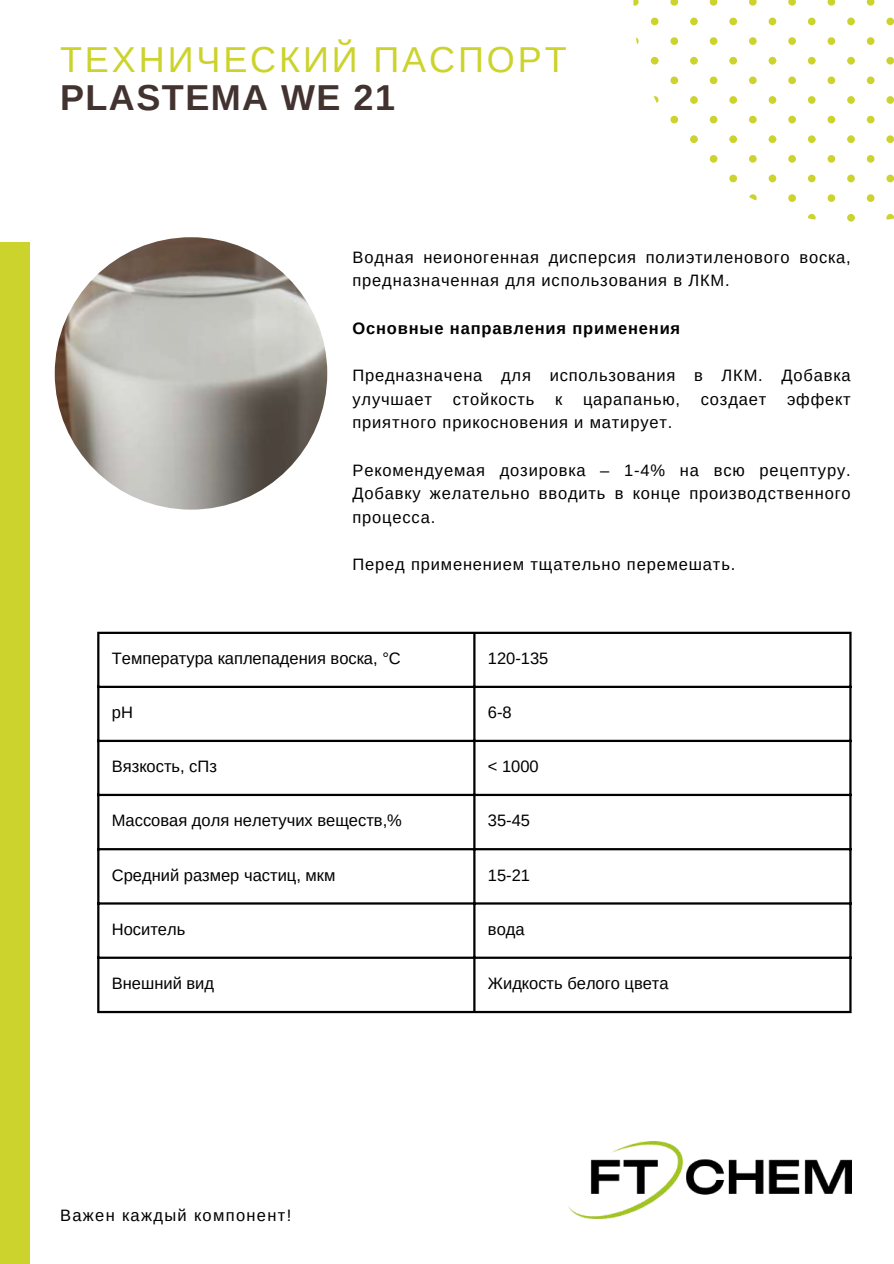
<style>
.page{position:relative;width:894px;height:1264px;background:#fff}
.page>*{position:absolute;margin:0;border:0;box-sizing:border-box;transform-origin:0 0}
.t1{font:36px "Arimo";letter-spacing:.08em;color:#ccd32c}
.t2{font:700 36px "Arimo";letter-spacing:.04em;color:#433330}
.t3{font:16.5px/23.7px "Arimo";letter-spacing:.05em;color:#000}
.t4{font:16.5px "Arimo";color:#000}
.t5{font:700 16.5px "Arimo";letter-spacing:.05em;color:#000}
.t6{font:16.5px "Arimo";letter-spacing:.08em;color:#000}
</style>
<div class="page">
<div style="left:0;top:242px;width:29px;height:1021px;background:#ccd32c"></div>
<svg style="left:886px;top:18px;width:7px;height:7px"></svg>
<svg style="left:866px;top:37px;width:8px;height:8px"></svg>
<svg style="left:866px;top:0;width:8px;height:6px"></svg>
<svg style="left:886px;top:96px;width:7px;height:8px"></svg>
<svg style="left:866px;top:116px;width:8px;height:7px"></svg>
<svg style="left:866px;top:76px;width:8px;height:8px"></svg>
<svg style="left:886px;top:57px;width:7px;height:7px"></svg>
<svg style="left:886px;top:175px;width:7px;height:7px"></svg>
<svg style="left:866px;top:194px;width:8px;height:8px"></svg>
<svg style="left:866px;top:155px;width:8px;height:8px"></svg>
<svg style="left:886px;top:135px;width:7px;height:8px"></svg>
<svg style="left:886px;top:214px;width:7px;height:6px"></svg>
<svg style="left:847px;top:18px;width:7px;height:7px"></svg>
<svg style="left:807px;top:18px;width:8px;height:7px"></svg>
<svg style="left:788px;top:37px;width:7px;height:8px"></svg>
<svg style="left:827px;top:37px;width:8px;height:8px"></svg>
<svg style="left:788px;top:0;width:7px;height:6px"></svg>
<svg style="left:827px;top:0;width:8px;height:6px"></svg>
<svg style="left:847px;top:96px;width:7px;height:8px"></svg>
<svg style="left:808px;top:96px;width:7px;height:8px"></svg>
<svg style="left:788px;top:116px;width:7px;height:7px"></svg>
<svg style="left:827px;top:116px;width:8px;height:7px"></svg>
<svg style="left:788px;top:76px;width:7px;height:8px"></svg>
<svg style="left:827px;top:76px;width:8px;height:8px"></svg>
<svg style="left:847px;top:57px;width:7px;height:7px"></svg>
<svg style="left:807px;top:57px;width:8px;height:7px"></svg>
<svg style="left:847px;top:175px;width:7px;height:7px"></svg>
<svg style="left:807px;top:175px;width:8px;height:7px"></svg>
<svg style="left:788px;top:194px;width:7px;height:8px"></svg>
<svg style="left:827px;top:194px;width:8px;height:8px"></svg>
<svg style="left:788px;top:155px;width:7px;height:8px"></svg>
<svg style="left:827px;top:155px;width:8px;height:8px"></svg>
<svg style="left:847px;top:135px;width:7px;height:8px"></svg>
<svg style="left:807px;top:135px;width:8px;height:8px"></svg>
<svg style="left:847px;top:214px;width:7px;height:7px"></svg>
<svg style="left:807px;top:214px;width:8px;height:6px"></svg>
<svg style="left:768px;top:18px;width:8px;height:7px"></svg>
<svg style="left:729px;top:18px;width:7px;height:7px"></svg>
<svg style="left:709px;top:37px;width:8px;height:8px"></svg>
<svg style="left:749px;top:37px;width:7px;height:8px"></svg>
<svg style="left:709px;top:0;width:8px;height:6px"></svg>
<svg style="left:749px;top:0;width:7px;height:6px"></svg>
<svg style="left:768px;top:96px;width:8px;height:8px"></svg>
<svg style="left:729px;top:96px;width:7px;height:8px"></svg>
<svg style="left:709px;top:116px;width:8px;height:7px"></svg>
<svg style="left:749px;top:116px;width:7px;height:7px"></svg>
<svg style="left:709px;top:76px;width:8px;height:8px"></svg>
<svg style="left:749px;top:76px;width:7px;height:8px"></svg>
<svg style="left:768px;top:57px;width:8px;height:7px"></svg>
<svg style="left:729px;top:57px;width:7px;height:7px"></svg>
<svg style="left:768px;top:175px;width:8px;height:7px"></svg>
<svg style="left:729px;top:175px;width:7px;height:7px"></svg>
<svg style="left:749px;top:194px;width:7px;height:7px"></svg>
<svg style="left:709px;top:155px;width:8px;height:8px"></svg>
<svg style="left:749px;top:155px;width:7px;height:8px"></svg>
<svg style="left:768px;top:135px;width:8px;height:8px"></svg>
<svg style="left:729px;top:135px;width:7px;height:8px"></svg>
<svg style="left:690px;top:18px;width:7px;height:7px"></svg>
<svg style="left:650px;top:18px;width:8px;height:7px"></svg>
<svg style="left:636px;top:37px;width:2px;height:7px"></svg>
<svg style="left:670px;top:37px;width:8px;height:8px"></svg>
<svg style="left:633px;top:0;width:5px;height:6px"></svg>
<svg style="left:670px;top:0;width:8px;height:6px"></svg>
<svg style="left:690px;top:96px;width:7px;height:8px"></svg>
<svg style="left:653px;top:96px;width:5px;height:7px"></svg>
<svg style="left:670px;top:116px;width:8px;height:7px"></svg>
<svg style="left:670px;top:76px;width:8px;height:8px"></svg>
<svg style="left:690px;top:57px;width:7px;height:7px"></svg>
<svg style="left:650px;top:57px;width:8px;height:7px"></svg>
<svg style="left:690px;top:135px;width:7px;height:8px"></svg>
<img style="left:568px;top:1141px;width:283px;height:77px">
<hr style="left:97px;top:634px;width:2px;height:376px;background:#000">
<hr style="left:473px;top:634px;width:2px;height:376px;background:#000">
<hr style="left:849px;top:634px;width:2px;height:376px;background:#000">
<hr style="left:97px;top:631px;width:754px;height:3px;background:#000">
<hr style="left:97px;top:685px;width:754px;height:3px;background:#000">
<hr style="left:97px;top:739px;width:754px;height:3px;background:#000">
<hr style="left:97px;top:793px;width:754px;height:3px;background:#000">
<hr style="left:97px;top:848px;width:754px;height:2px;background:#000">
<hr style="left:97px;top:902px;width:754px;height:2px;background:#000">
<hr style="left:97px;top:956px;width:754px;height:2px;background:#000">
<hr style="left:97px;top:1010px;width:754px;height:3px;background:#000">
<img style="left:55px;top:237px;width:272px;height:272px;border-radius:50%">
<h1 class="t1" style="left:60px;top:39px;width:508px">ТЕХНИЧЕСКИЙ ПАСПОРТ</h1>
<h1 class="t2" style="left:60px;top:78px;width:336px">PLASTEMA WE 21</h1>
<p class="t3" style="left:352px;top:245px;width:499px">Водная неионогенная дисперсия полиэтиленового воска, предназначенная для использования в ЛКМ.</p>
<p class="t5" style="left:352px;top:319px;width:329px">Основные направления применения</p>
<p class="t3" style="left:352px;top:363px;width:499px">Предназначена для использования в ЛКМ. Добавка улучшает</p>
<p class="t3" style="left:452px;top:387px;width:83px">стойкость</p>
<p class="t3" style="left:555px;top:387px;width:9px">к</p>
<p class="t3" style="left:583px;top:387px;width:99px">царапанью,</p>
<p class="t3" style="left:700px;top:387px;width:67px">создает</p>
<p class="t3" style="left:786px;top:387px;width:65px">эффект</p>
<p class="t3" style="left:352px;top:410px;width:321px">приятного прикосновения и матирует.</p>
<p class="t3" style="left:352px;top:458px;width:499px;text-align:justify">Рекомендуемая дозировка – 1-4% на всю рецептуру.<br>Добавку желательно вводить в конце производственного процесса.</p>
<p class="t3" style="left:352px;top:552px;width:384px">Перед применением тщательно перемешать.</p>
<p class="t4" style="left:112px;top:649px;width:290px">Температура каплепадения воска, °C</p>
<p class="t3" style="left:487px;top:646px;width:62px">120-135</p>
<p class="t3" style="left:112px;top:700px;width:23px">pH</p>
<p class="t3" style="left:487px;top:700px;width:25px">6-8</p>
<p class="t4" style="left:112px;top:757px;width:107px">Вязкость, сПз</p>
<p class="t3" style="left:487px;top:754px;width:52px">&lt; 1000</p>
<p class="t4" style="left:112px;top:811px;width:291px">Массовая доля нелетучих веществ,%</p>
<p class="t3" style="left:487px;top:808px;width:44px">35-45</p>
<p class="t4" style="left:112px;top:865px;width:225px">Средний размер частиц, мкм</p>
<p class="t3" style="left:487px;top:863px;width:44px">15-21</p>
<p class="t4" style="left:112px;top:920px;width:75px">Носитель</p>
<p class="t3" style="left:487px;top:917px;width:38px">вода</p>
<p class="t4" style="left:112px;top:974px;width:104px">Внешний вид</p>
<p class="t4" style="left:487px;top:974px;width:182px">Жидкость белого цвета</p>
<p class="t6" style="left:60px;top:1206px;width:233px">Важен каждый компонент!</p>
</div>
